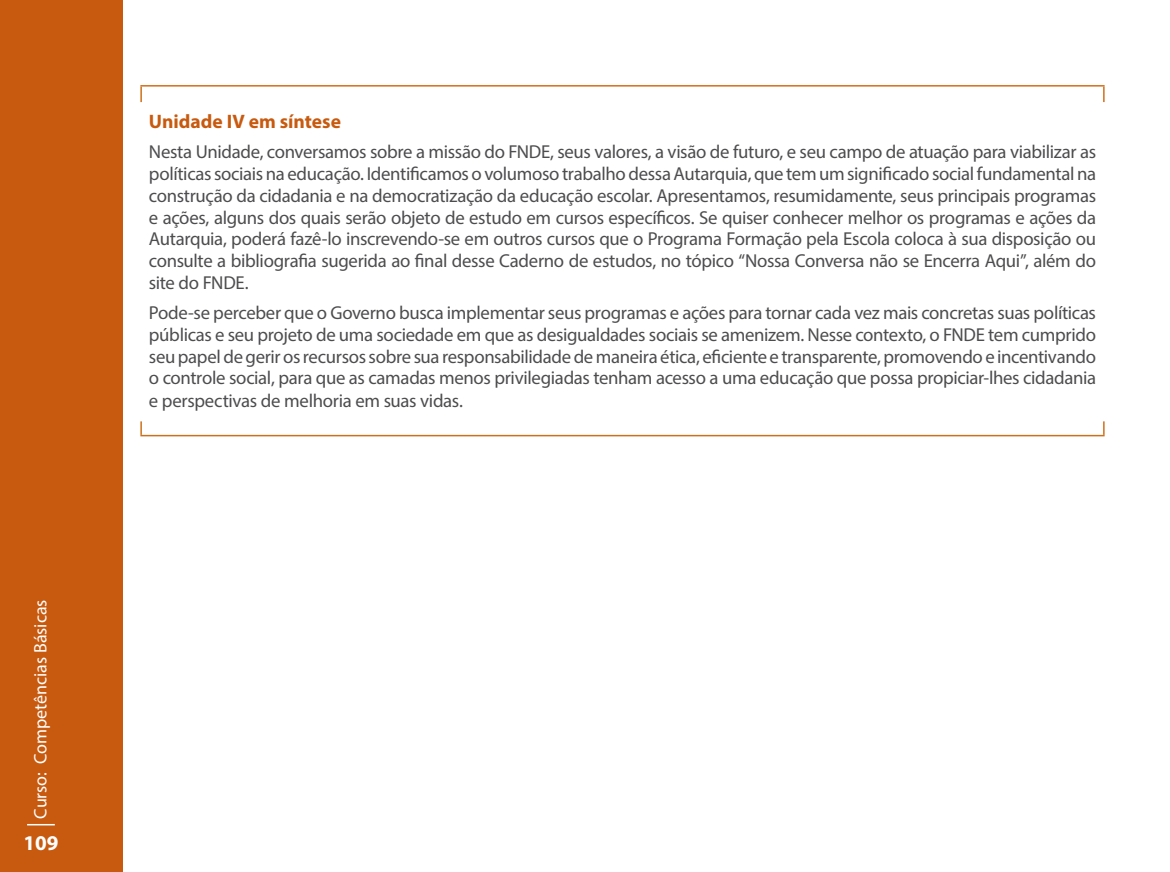
<style>
.page{position:relative;width:1170px;height:872px;background:#fff}
.page>*{position:absolute;margin:0;border:0;box-sizing:border-box;transform-origin:0 0}
.t1{font:700 21px "Myriad Pro";color:#fff}
.t2{font:700 19.5px "Myriad Pro";color:#c85a0f}
.t3{font:18.75px/21.8px "Myriad Pro";letter-spacing:-.015em;color:#4d4d4f;text-align:justify}
.t4{font:18px "Myriad Pro";color:#fff}
</style>
<div class="page">
<div style="left:0;top:0;width:123px;height:872px;background:#c85a0f"></div>
<svg style="left:27px;top:824px;width:28px;height:1px"></svg>
<svg style="left:140px;top:87px;width:2px;height:15px"></svg>
<hr style="left:140px;top:85px;width:964px;height:2px;background:#d06f1a">
<svg style="left:1103px;top:87px;width:1px;height:15px"></svg>
<svg style="left:140px;top:421px;width:2px;height:14px"></svg>
<svg style="left:1102px;top:421px;width:2px;height:14px"></svg>
<hr style="left:140px;top:435px;width:964px;height:1px;background:#d06f1a">
<p class="t4" style="left:29px;top:818px;width:221px;rotate:-90deg">Curso: Competências Básicas</p>
<p class="t1" style="left:23px;top:829px;width:36px">109</p>
<p class="t2" style="left:149px;top:109px;width:193px">Unidade IV em síntese</p>
<p class="t3" style="left:149px;top:141px;width:948px">Nesta Unidade, conversamos sobre a missão do FNDE, seus valores, a visão de futuro, e seu campo de atuação para viabilizar as políticas sociais na educação. Identificamos o volumoso trabalho dessa Autarquia, que tem um significado social fundamental na construção da cidadania e na democratização da educação escolar. Apresentamos, resumidamente, seus principais programas e ações, alguns dos quais serão objeto de estudo em cursos específicos. Se quiser conhecer melhor os programas e ações da Autarquia, poderá fazê-lo inscrevendo-se em outros cursos que o Programa Formação pela Escola coloca à sua disposição ou consulte a bibliografia sugerida ao final desse Caderno de estudos, no tópico “Nossa Conversa não se Encerra Aqui”, além do site do FNDE.</p>
<p class="t3" style="left:149px;top:301px;width:948px">Pode-se perceber que o Governo busca implementar seus programas e ações para tornar cada vez mais concretas suas políticas públicas e seu projeto de uma sociedade em que as desigualdades sociais se amenizem. Nesse contexto, o FNDE tem cumprido seu papel de gerir os recursos sobre sua responsabilidade de maneira ética, eficiente e transparente, promovendo e incentivando o controle social, para que as camadas menos privilegiadas tenham acesso a uma educação que possa propiciar-lhes cidadania e perspectivas de melhoria em suas vidas.</p>
</div>
